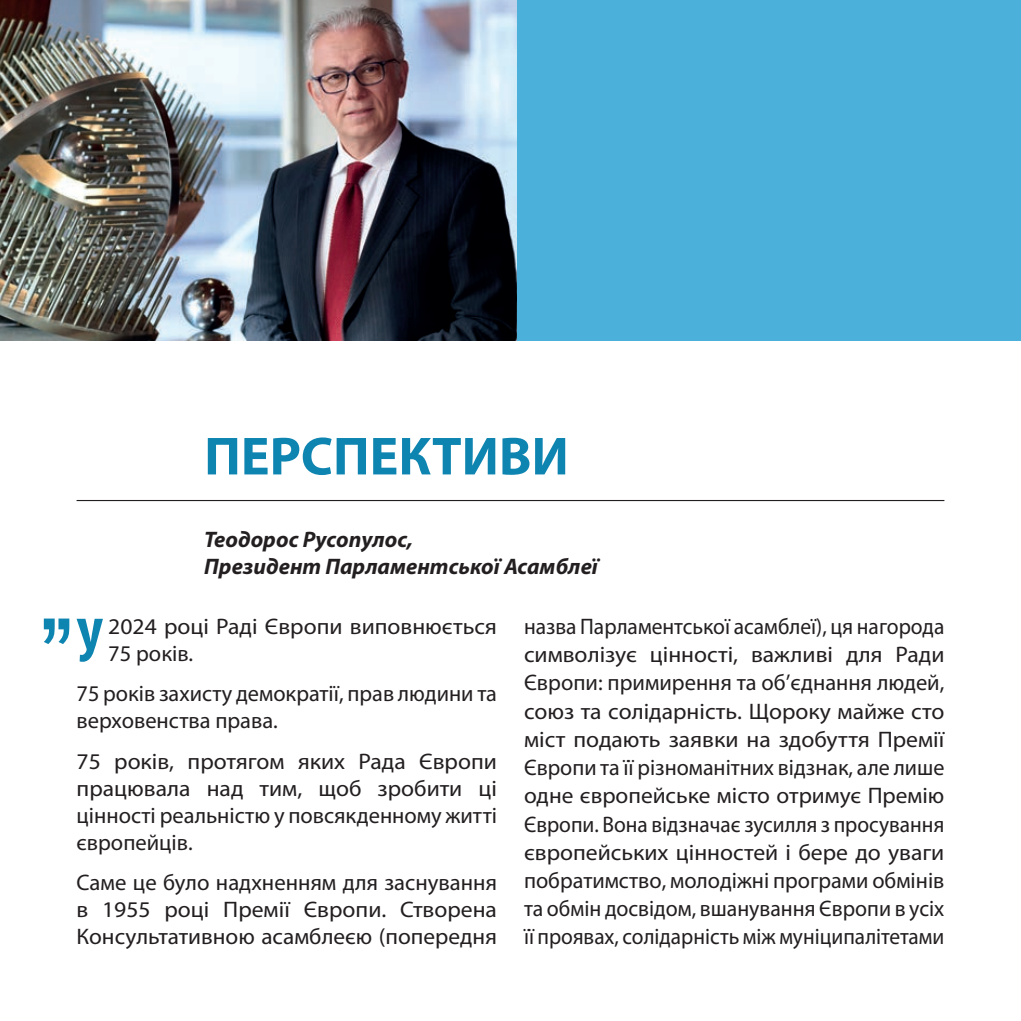
<style>
.page{position:relative;width:1021px;height:1021px;background:#fff}
.page>*{position:absolute;margin:0;border:0;box-sizing:border-box;transform-origin:0 0}
.t1{font:700 condensed 62.55px "Myriad Pro";color:#0e84b1}
.t2{font:700 54px "Myriad Pro";color:#0e84b1}
.t3{font:22.5px/28.1px "Myriad Pro";color:#231f20;text-align:justify;scale:.96 1}
.t4{font:22.5px/27px "Myriad Pro";color:#231f20}
.t5{font:22.5px/27px "Myriad Pro";color:#231f20;scale:1.05 1}
.t6{font:italic 700 22.5px/27.7px "Myriad Pro";color:#231f20}
</style>
<div class="page">
<hr style="left:77px;top:500px;width:867px;height:1px;background:#231f20">
<svg style="left:44px;top:618px;width:25px;height:26px"></svg>
<div style="left:510px;top:0;width:510px;height:340px;background:#4bb1db"></div>
<hr style="left:1020px;top:0;width:1px;height:340px;background:#1083b0">
<img style="left:0;top:0;width:517px;height:340px">
<h2 class="t2" style="left:204px;top:421px;width:366px">ПЕРСПЕКТИВИ</h2>
<p class="t6" style="left:204px;top:524px;width:395px">Теодорос Русопулос,<br>Президент Парламентської Асамблеї</p>
<h1 class="t1" style="left:77px;top:601px;width:26px">У</h1>
<p class="t5" style="left:108px;top:612px;width:372px">2024 році Раді Європи виповнюється<br>75 років.</p>
<p class="t4" style="left:77px;top:680px;width:422px">75 років захисту демократії, прав людини та верховенства права.</p>
<p class="t5" style="left:77px;top:747px;width:402px;text-align:justify">75 років, протягом яких Рада Європи працювала над тим, щоб зробити ці цінності реальністю у повсякденному житті європейців.</p>
<p class="t4" style="left:77px;top:868px;width:422px;text-align:justify">Саме це було надхненням для заснування в 1955 році Премії Європи. Створена Консультативною асамблеєю (попередня</p>
<p class="t3" style="left:524px;top:612px;width:439px">назва Парламентської асамблеї), ця нагорода символізує цінності, важливі для Ради Європи: примирення та об’єднання людей, союз та солідарність. Щороку майже сто міст подають заявки на здобуття Премії Європи та її різноманітних відзнак, але лише одне європейське місто отримує Премію Європи. Вона відзначає зусилля з просування європейських цінностей і бере до уваги побратимство, молодіжні програми обмінів та обмін досвідом, вшанування Європи в усіх її проявах, солідарність між муніципалітетами</p>
</div>
